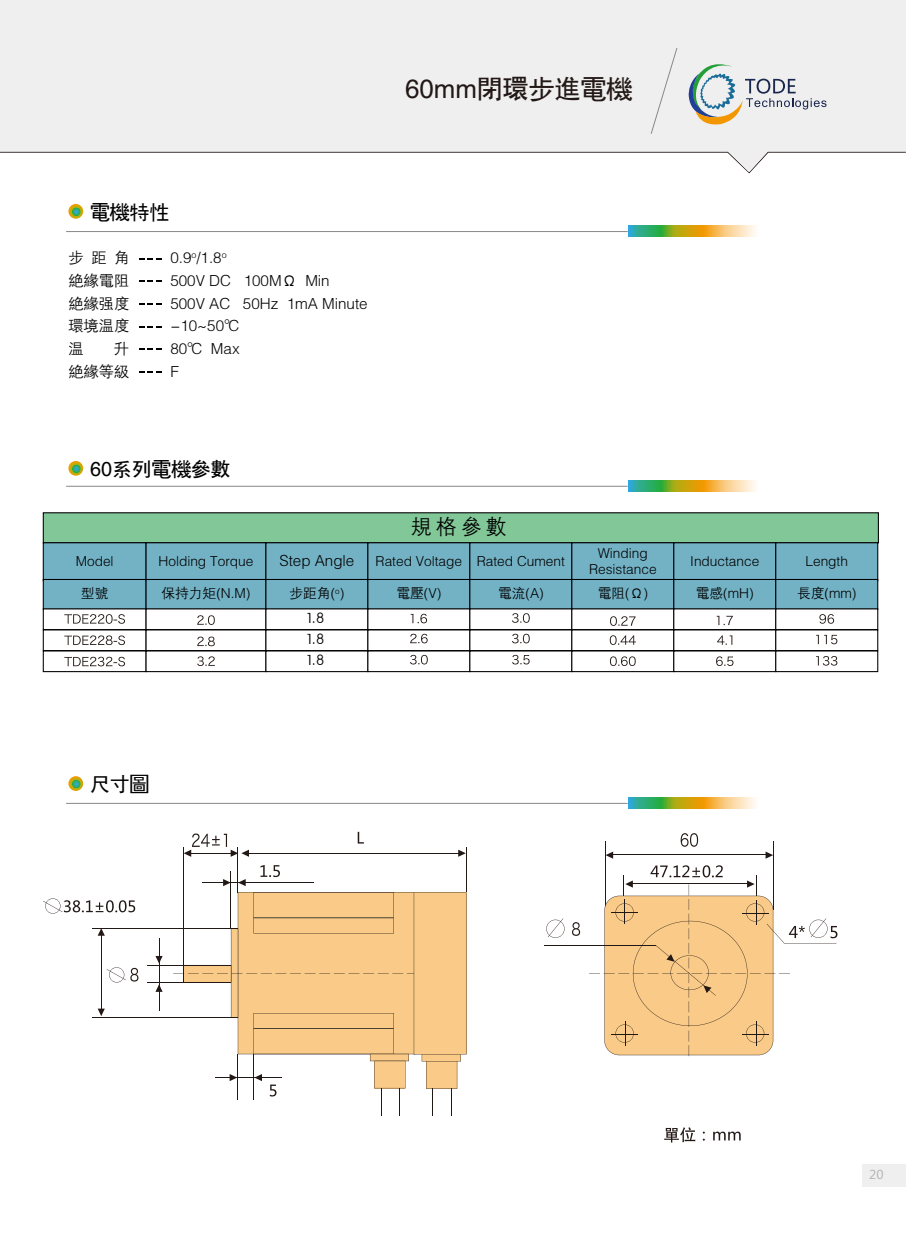
<style>
.page{position:relative;width:906px;height:1238px;background:#fff}
.page>*{position:absolute;margin:0;border:0;box-sizing:border-box;transform-origin:0 0}
.t1{font:25.8px "CT Hei Ti SF";color:#221815}
.t2{font:20.85px "FZZDXFW GB1 0";color:#000}
.t3{font:19.8px "CT Hei Ti SF";color:#000}
.t4{font:15.15px/22.6px "FZZDXFW GB1 0";color:#000;text-align:justify}
.t5{font:13.65px/16.5px "FZZDXFW GB1 0";color:#000;text-align:center}
.t6{font:12.15px/21px "Aerolinea";color:#000;text-align:justify}
.t7{font:12.15px "Microsoft Ya Hei";color:#b5b6b6}
</style>
<div class="page">
<div style="left:43px;top:512px;width:836px;height:31px;background:#81c797"></div>
<div style="left:43px;top:542px;width:104px;height:39px;background:#73b2c5;border:1px solid #000"></div>
<div style="left:43px;top:579px;width:104px;height:30px;background:#73b2c5;border:1px solid #000"></div>
<div style="left:145px;top:542px;width:121px;height:39px;background:#73b2c5;border:1px solid #000"></div>
<div style="left:145px;top:579px;width:121px;height:30px;background:#73b2c5;border:1px solid #000"></div>
<div style="left:265px;top:542px;width:103px;height:39px;background:#73b2c5;border:1px solid #000"></div>
<div style="left:265px;top:579px;width:103px;height:30px;background:#73b2c5;border:1px solid #000"></div>
<div style="left:367px;top:542px;width:103px;height:39px;background:#73b2c5;border:1px solid #000"></div>
<div style="left:367px;top:579px;width:103px;height:30px;background:#73b2c5;border:1px solid #000"></div>
<div style="left:469px;top:542px;width:103px;height:39px;background:#73b2c5;border:1px solid #000"></div>
<div style="left:469px;top:579px;width:103px;height:30px;background:#73b2c5;border:1px solid #000"></div>
<div style="left:571px;top:542px;width:103px;height:39px;background:#73b2c5;border:1px solid #000"></div>
<div style="left:571px;top:579px;width:103px;height:30px;background:#73b2c5;border:1px solid #000"></div>
<div style="left:673px;top:542px;width:103px;height:39px;background:#73b2c5;border:1px solid #000"></div>
<div style="left:673px;top:579px;width:103px;height:30px;background:#73b2c5;border:1px solid #000"></div>
<div style="left:775px;top:542px;width:103px;height:39px;background:#73b2c5;border:1px solid #000"></div>
<div style="left:775px;top:579px;width:103px;height:30px;background:#73b2c5;border:1px solid #000"></div>
<div style="left:43px;top:608px;width:104px;height:22px;background:#fff;border:1px solid #000"></div>
<div style="left:145px;top:608px;width:121px;height:22px;background:#fff;border:1px solid #000"></div>
<div style="left:265px;top:608px;width:103px;height:22px;background:#fff;border:1px solid #000"></div>
<div style="left:367px;top:608px;width:103px;height:22px;background:#fff;border:1px solid #000"></div>
<div style="left:469px;top:608px;width:103px;height:22px;background:#fff;border:1px solid #000"></div>
<div style="left:571px;top:608px;width:103px;height:22px;background:#fff;border:1px solid #000"></div>
<div style="left:673px;top:608px;width:103px;height:22px;background:#fff;border:1px solid #000"></div>
<div style="left:775px;top:608px;width:103px;height:22px;background:#fff;border:1px solid #000"></div>
<div style="left:43px;top:629px;width:104px;height:22px;background:#fff;border:1px solid #000"></div>
<div style="left:145px;top:629px;width:121px;height:22px;background:#fff;border:1px solid #000"></div>
<div style="left:265px;top:629px;width:103px;height:22px;background:#fff;border:1px solid #000"></div>
<div style="left:367px;top:629px;width:103px;height:22px;background:#fff;border:1px solid #000"></div>
<div style="left:469px;top:629px;width:103px;height:22px;background:#fff;border:1px solid #000"></div>
<div style="left:571px;top:629px;width:103px;height:22px;background:#fff;border:1px solid #000"></div>
<div style="left:673px;top:629px;width:103px;height:22px;background:#fff;border:1px solid #000"></div>
<div style="left:775px;top:629px;width:103px;height:22px;background:#fff;border:1px solid #000"></div>
<div style="left:43px;top:650px;width:104px;height:22px;background:#fff;border:1px solid #000"></div>
<div style="left:145px;top:650px;width:121px;height:22px;background:#fff;border:1px solid #000"></div>
<div style="left:265px;top:650px;width:103px;height:22px;background:#fff;border:1px solid #000"></div>
<div style="left:367px;top:650px;width:103px;height:22px;background:#fff;border:1px solid #000"></div>
<div style="left:469px;top:650px;width:103px;height:22px;background:#fff;border:1px solid #000"></div>
<div style="left:571px;top:650px;width:103px;height:22px;background:#fff;border:1px solid #000"></div>
<div style="left:673px;top:650px;width:103px;height:22px;background:#fff;border:1px solid #000"></div>
<div style="left:775px;top:650px;width:103px;height:22px;background:#fff;border:1px solid #000"></div>
<div style="left:863px;top:1164px;width:43px;height:22px;background:#efefef"></div>
<hr style="left:66px;top:231px;width:561px;height:1px;background:#898989">
<svg style="left:628px;top:225px;width:128px;height:11px"></svg>
<hr style="left:66px;top:486px;width:561px;height:1px;background:#898989">
<svg style="left:628px;top:480px;width:128px;height:11px"></svg>
<hr style="left:66px;top:803px;width:561px;height:1px;background:#898989">
<svg style="left:628px;top:797px;width:128px;height:11px"></svg>
<svg style="left:68px;top:461px;width:15px;height:14px"></svg>
<svg style="left:68px;top:204px;width:15px;height:15px"></svg>
<svg style="left:410px;top:655px;width:18px;height:9px"></svg>
<svg style="left:512px;top:655px;width:17px;height:9px"></svg>
<svg style="left:610px;top:656px;width:25px;height:10px"></svg>
<svg style="left:716px;top:656px;width:17px;height:10px"></svg>
<svg style="left:64px;top:656px;width:61px;height:10px"></svg>
<svg style="left:819px;top:614px;width:15px;height:9px"></svg>
<svg style="left:197px;top:656px;width:18px;height:10px"></svg>
<svg style="left:410px;top:633px;width:18px;height:10px"></svg>
<svg style="left:512px;top:633px;width:18px;height:10px"></svg>
<svg style="left:610px;top:635px;width:26px;height:10px"></svg>
<svg style="left:717px;top:635px;width:15px;height:9px"></svg>
<svg style="left:197px;top:636px;width:18px;height:10px"></svg>
<svg style="left:64px;top:635px;width:61px;height:10px"></svg>
<svg style="left:816px;top:634px;width:21px;height:10px"></svg>
<svg style="left:411px;top:613px;width:16px;height:10px"></svg>
<svg style="left:512px;top:613px;width:18px;height:9px"></svg>
<svg style="left:610px;top:616px;width:25px;height:10px"></svg>
<svg style="left:716px;top:615px;width:17px;height:10px"></svg>
<svg style="left:197px;top:615px;width:18px;height:10px"></svg>
<svg style="left:816px;top:656px;width:21px;height:9px"></svg>
<svg style="left:64px;top:614px;width:61px;height:9px"></svg>
<svg style="left:664px;top:1127px;width:31px;height:15px"></svg>
<svg style="left:713px;top:1131px;width:27px;height:9px"></svg>
<hr style="left:92px;top:928px;width:146px;height:1px;background:#221815">
<hr style="left:148px;top:964px;width:83px;height:1px;background:#221815">
<hr style="left:148px;top:982px;width:83px;height:1px;background:#221815">
<hr style="left:92px;top:1017px;width:146px;height:1px;background:#221815">
<hr style="left:159px;top:938px;width:1px;height:72px;background:#221815">
<hr style="left:101px;top:935px;width:1px;height:75px;background:#221815">
<svg style="left:155px;top:956px;width:8px;height:7px"></svg>
<svg style="left:98px;top:929px;width:7px;height:6px"></svg>
<svg style="left:98px;top:1008px;width:7px;height:8px"></svg>
<hr style="left:247px;top:853px;width:212px;height:1px;background:#221815">
<hr style="left:202px;top:882px;width:111px;height:1px;background:#221815">
<svg style="left:458px;top:849px;width:8px;height:7px"></svg>
<svg style="left:223px;top:879px;width:8px;height:7px"></svg>
<svg style="left:239px;top:879px;width:7px;height:7px"></svg>
<svg style="left:156px;top:984px;width:7px;height:7px"></svg>
<svg style="left:358px;top:831px;width:6px;height:12px"></svg>
<hr style="left:183px;top:847px;width:1px;height:135px;background:#221815">
<hr style="left:231px;top:871px;width:1px;height:57px;background:#221815">
<hr style="left:237px;top:847px;width:1px;height:45px;background:#221815">
<hr style="left:466px;top:847px;width:1px;height:45px;background:#221815">
<hr style="left:612px;top:854px;width:154px;height:1px;background:#221815">
<hr style="left:773px;top:841px;width:1px;height:68px;background:#221815">
<hr style="left:605px;top:841px;width:1px;height:68px;background:#221815">
<svg style="left:606px;top:851px;width:7px;height:7px"></svg>
<svg style="left:765px;top:851px;width:8px;height:7px"></svg>
<svg style="left:546px;top:918px;width:18px;height:19px"></svg>
<hr style="left:544px;top:944px;width:111px;height:1px;background:#221815">
<svg style="left:43px;top:898px;width:92px;height:15px"></svg>
<svg style="left:260px;top:865px;width:20px;height:12px"></svg>
<svg style="left:589px;top:865px;width:248px;height:191px"></svg>
<svg style="left:680px;top:833px;width:18px;height:13px"></svg>
<svg style="left:572px;top:922px;width:8px;height:13px"></svg>
<svg style="left:184px;top:833px;width:65px;height:23px"></svg>
<svg style="left:107px;top:967px;width:31px;height:15px"></svg>
<svg style="left:173px;top:892px;width:293px;height:223px"></svg>
<hr style="left:0;top:0;width:906px;height:4px;background:#efefef">
<svg style="left:0;top:4px;width:906px;height:170px"></svg>
<svg style="left:68px;top:776px;width:15px;height:15px"></svg>
<svg style="left:139px;top:258px;width:22px;height:1px"></svg>
<svg style="left:139px;top:281px;width:22px;height:1px"></svg>
<svg style="left:139px;top:303px;width:22px;height:1px"></svg>
<svg style="left:139px;top:326px;width:22px;height:1px"></svg>
<svg style="left:139px;top:349px;width:22px;height:1px"></svg>
<svg style="left:139px;top:371px;width:22px;height:2px"></svg>
<h1 class="t1" style="left:405px;top:76px;width:229px">60mm闭环步进电机</h1>
<h3 class="t3" style="left:90px;top:202px;width:81px">电机特性</h3>
<p class="t4" style="left:68px;top:247px;width:63px">步距角绝缘电阻绝缘强度环境温度温</p>
<p class="t4" style="left:68px;top:338px;width:62px;text-align:right">升<br>绝缘等级</p>
<p class="t4" style="left:170px;top:247px;width:199px;text-align:left">0.9<sup>o</sup>/1.8<sup>o<br></sup>500V DC 100MΩ Min<br>500V AC 50Hz 1mA Minute -10~50℃<br>80℃ Max</p>
<p class="t4" style="left:170px;top:360px;width:10px">F</p>
<h3 class="t3" style="left:90px;top:459px;width:142px">60系列电机参数</h3>
<p class="t5" style="left:76px;top:553px;width:39px">Model</p>
<p class="t5" style="left:81px;top:586px;width:29px">型号</p>
<p class="t5" style="left:159px;top:553px;width:96px">Holding Torque</p>
<p class="t5" style="left:161px;top:586px;width:90px">保持力矩(N.M)</p>
<p class="t4" style="left:279px;top:550px;width:76px">Step Angle</p>
<p class="t5" style="left:289px;top:586px;width:56px">步距角(<sup>o</sup>)</p>
<p class="t6" style="left:307px;top:607px;width:18px">1.8<br>1.8<br>1.8</p>
<h2 class="t2" style="left:411px;top:515px;width:97px">规格参数</h2>
<p class="t5" style="left:375px;top:553px;width:88px">Rated Voltage</p>
<p class="t5" style="left:396px;top:586px;width:46px">电压(V)</p>
<p class="t5" style="left:477px;top:553px;width:90px">Rated Cument</p>
<p class="t5" style="left:498px;top:586px;width:47px">电流(A)</p>
<p class="t5" style="left:589px;top:545px;width:69px">Winding<br>Resistance</p>
<p class="t5" style="left:598px;top:586px;width:52px">电阻(Ω)</p>
<p class="t5" style="left:690px;top:553px;width:71px">Inductance</p>
<p class="t5" style="left:696px;top:586px;width:59px">电感(mH)</p>
<p class="t5" style="left:805px;top:553px;width:44px">Length</p>
<p class="t5" style="left:797px;top:586px;width:61px">长度(mm)</p>
<h3 class="t3" style="left:90px;top:774px;width:61px">尺寸图</h3>
<p class="t7" style="left:869px;top:1166px;width:16px">20</p>
</div>
